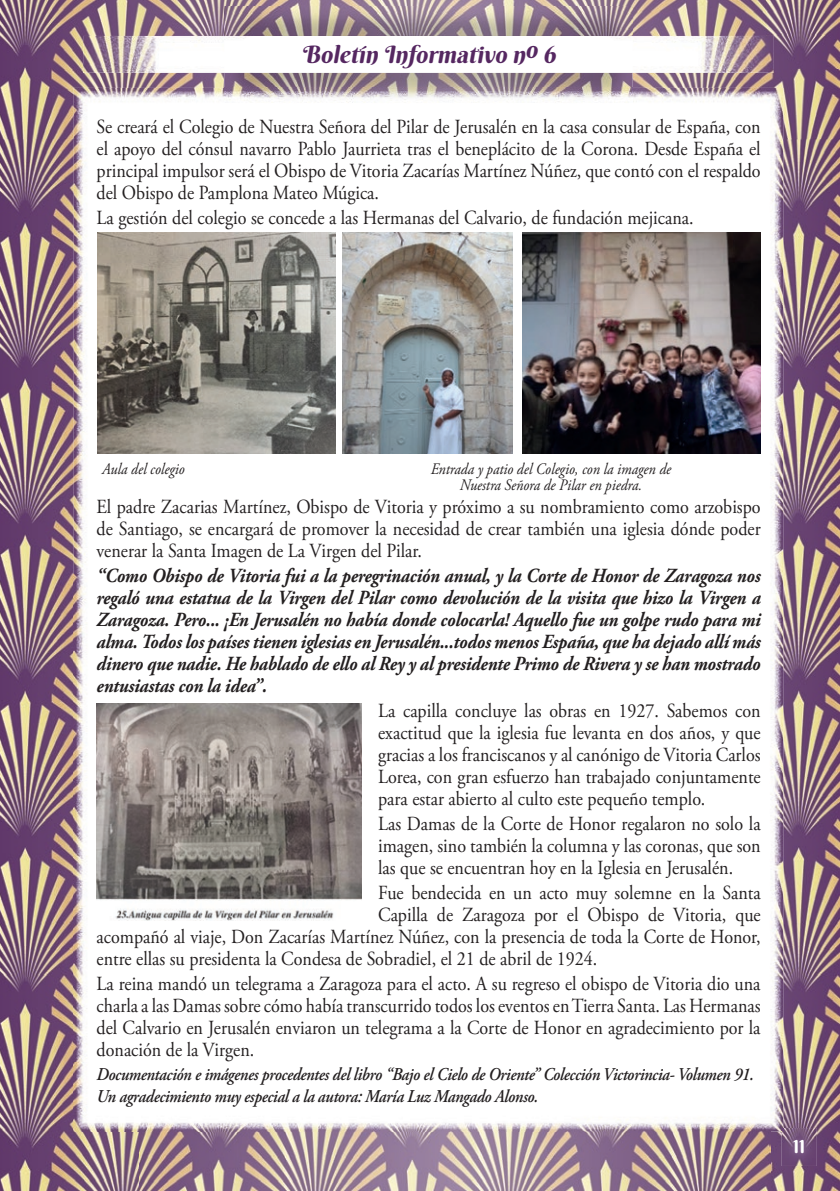
<style>
.page{position:relative;width:840px;height:1191px;background:#fff}
.page>*{position:absolute;margin:0;border:0;box-sizing:border-box;transform-origin:0 0}
.t1{font:26px "Berkshire Swash";color:#fff;scale:.69 1}
.t2{font:italic 24px "Berkshire Swash";color:#552761}
.t3{font:20px/22px "Adobe Garamond Pro";color:#231f20;text-align:justify;scale:.9 1}
.t4{font:italic 700 20px/22px "Adobe Garamond Pro";letter-spacing:-.01em;color:#231f20;text-align:justify;scale:.9 1}
.t5{font:italic 600 18px/22px "Adobe Garamond Pro";letter-spacing:-.02em;color:#231f20;scale:.9 1}
.t6{font:italic 16px/16px "Adobe Garamond Pro";color:#231f20;text-align:center;scale:.9 1}
</style>
<div class="page">
<img style="left:0;top:0;width:279px;height:139px">
<img style="left:279px;top:0;width:560px;height:69px">
<img style="left:632px;top:69px;width:207px;height:70px">
<img style="left:0;top:139px;width:139px;height:1052px">
<img style="left:770px;top:139px;width:69px;height:1052px">
<img style="left:139px;top:1131px;width:631px;height:60px">
<img style="left:74px;top:88px;width:708px;height:1043px">
<img style="left:781px;top:1128px;width:35px;height:38px">
<img style="left:224px;top:73px;width:408px;height:29px">
<img style="left:224px;top:7px;width:408px;height:29px">
<img style="left:83px;top:36px;width:690px;height:37px">
<img style="left:224px;top:41px;width:408px;height:27px">
<img style="left:243px;top:68px;width:370px;height:5px">
<img style="left:243px;top:36px;width:370px;height:5px">
<img style="left:236px;top:41px;width:384px;height:27px">
<img style="left:96px;top:703px;width:265px;height:217px">
<img style="left:97px;top:233px;width:238px;height:221px">
<img style="left:522px;top:233px;width:238px;height:221px">
<img style="left:342px;top:233px;width:170px;height:221px">
<p class="t2" style="left:301px;top:40px;width:261px">Boletín Informativo no 6</p>
<p class="t3" style="left:97px;top:117px;width:739px">Se creará el Colegio de Nuestra Señora del Pilar de Jerusalén en la casa consular de España, con el apoyo del cónsul navarro Pablo Jaurrieta tras el beneplácito de la Corona. Desde España el principal impulsor será el Obispo de Vitoria Zacarías Martínez Núñez, que contó con el respaldo del Obispo de Pamplona Mateo Múgica.</p>
<p class="t3" style="left:97px;top:208px;width:664px">La gestión del colegio se concede a las Hermanas del Calvario, de fundación mejicana.</p>
<p class="t6" style="left:102px;top:462px;width:93px">Aula del colegio</p>
<p class="t6" style="left:430px;top:462px;width:268px">Entrada y patio del Colegio, con la imagen de<br>Nuestra Señora de Pilar en piedra.</p>
<p class="t3" style="left:97px;top:496px;width:739px">El padre Zacarias Martínez, Obispo de Vitoria y próximo a su nombramiento como arzobispo de Santiago, se encargará de promover la necesidad de crear también una iglesia dónde poder venerar la Santa Imagen de La Virgen del Pilar.</p>
<p class="t4" style="left:97px;top:565px;width:739px">“Como Obispo de Vitoria fui a la peregrinación anual, y la Corte de Honor de Zaragoza nos regaló una estatua de la Virgen del Pilar como devolución de la visita que hizo la Virgen a Zaragoza. Pero... ¡En Jerusalén no había donde colocarla! Aquello fue un golpe rudo para mi alma. Todos los países tienen iglesias en Jerusalén...todos menos España, que ha dejado allí más dinero que nadie. He hablado de ello al Rey y al presidente Primo de Rivera y se han mostrado entusiastas con la idea”.</p>
<p class="t3" style="left:378px;top:700px;width:426px">La capilla concluye las obras en 1927. Sabemos con exactitud que la iglesia fue levanta en dos años, y que gracias a los franciscanos y al canónigo de Vitoria Carlos Lorea, con gran esfuerzo han trabajado conjuntamente para estar abierto al culto este pequeño templo.</p>
<p class="t3" style="left:378px;top:813px;width:426px">Las Damas de la Corte de Honor regalaron no solo la imagen, sino también la columna y las coronas, que son las que se encuentran hoy en la Iglesia en Jerusalén.</p>
<p class="t3" style="left:378px;top:882px;width:426px">Fue bendecida en un acto muy solemne en la Santa</p>
<p class="t3" style="left:378px;top:904px;width:426px">Capilla de Zaragoza por el Obispo de Vitoria, que</p>
<p class="t3" style="left:97px;top:926px;width:739px">acompañó al viaje, Don Zacarías Martínez Núñez, con la presencia de toda la Corte de Honor,</p>
<p class="t3" style="left:97px;top:948px;width:557px">entre ellas su presidenta la Condesa de Sobradiel, el 21 de abril de 1924.</p>
<p class="t3" style="left:97px;top:973px;width:738px">La reina mandó un telegrama a Zaragoza para el acto. A su regreso el obispo de Vitoria dio una charla a las Damas sobre cómo había transcurrido todos los eventos en Tierra Santa. Las Hermanas del Calvario en Jerusalén enviaron un telegrama a la Corte de Honor en agradecimiento por la donación de la Virgen.</p>
<p class="t5" style="left:97px;top:1064px;width:731px">Documentación e imágenes procedentes del libro “Bajo el Cielo de Oriente” Colección Victorincia- Volumen 91.<br>Un agradecimiento muy especial a la autora: María Luz Mangado Alonso.</p>
<h1 class="t1" style="left:792px;top:1127px;width:18px">11</h1>
</div>
